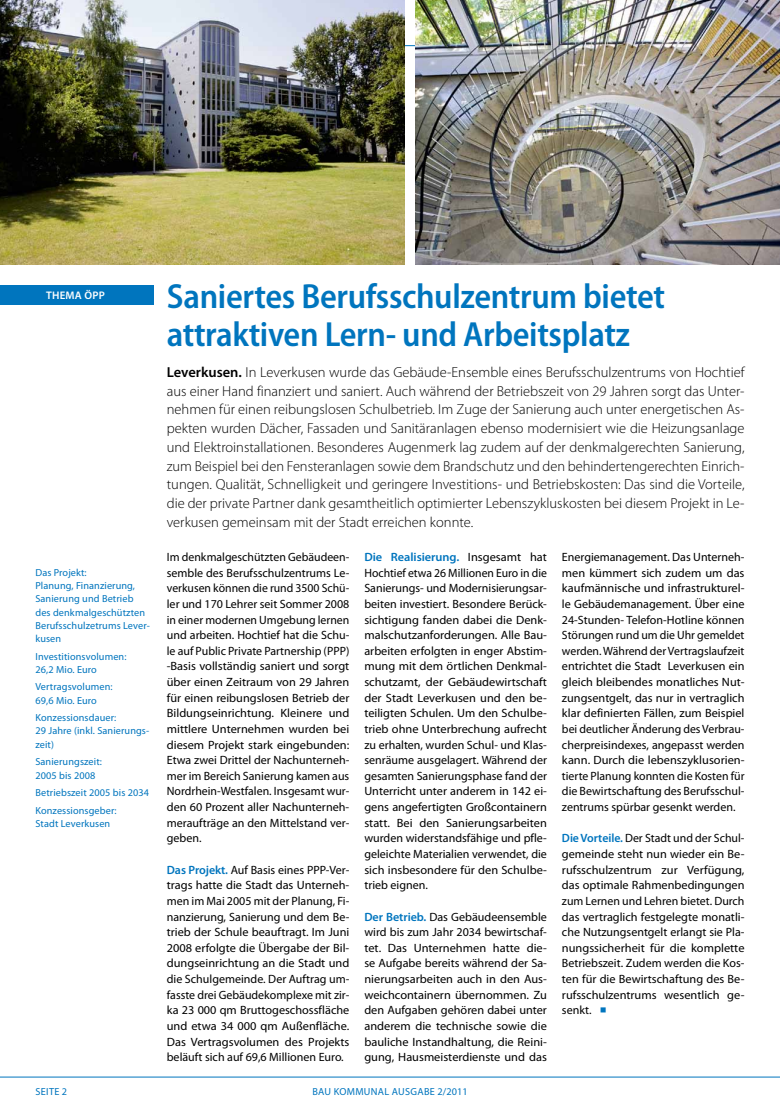
<style>
.page{position:relative;width:780px;height:1117px;background:#fff}
.page>*{position:absolute;margin:0;border:0;box-sizing:border-box;transform-origin:0 0}
.t1{font:600 semi-condensed 35px/37.5px "Myriad Pro";letter-spacing:-.01em;color:#0075be}
.t2{font:300 14.5px/18.8px "Myriad Pro";color:#000;text-align:justify}
.t3{font:12px/15.6px "Myriad Pro";color:#000;text-align:justify}
.t4{font:600 11px "Myriad Pro";letter-spacing:.02em;color:#fff}
.t5{font:10.25px/13.2px "Myriad Pro";letter-spacing:.01em;color:#0075be}
.t6{font:10.25px "Myriad Pro";letter-spacing:.03em;color:#0075be}
.s1{font-weight:600}
.s2{font-weight:600;color:#0075be}
</style>
<div class="page">
<hr style="left:0;top:45px;width:780px;height:1px;background:#0075be">
<hr style="left:0;top:1076px;width:780px;height:1px;background:#0075be">
<img style="left:0;top:0;width:404px;height:264px">
<img style="left:415px;top:0;width:365px;height:264px">
<div style="left:0;top:285px;width:153px;height:19px;background:#0075be"></div>
<p class="t4" style="left:46px;top:289px;width:60px">Thema ÖPP</p>
<p class="t5" style="left:35px;top:566px;width:116px">Das Projekt:<br>Planung, Finanzierung,<br>Sanierung und Betrieb des denkmalgeschützten<br>Berufsschulzetrums Lever&shy;kusen</p>
<p class="t5" style="left:35px;top:649px;width:93px">I nvestitionsvolumen:<br>26,2 Mio. Euro</p>
<p class="t5" style="left:35px;top:680px;width:79px">Vertragsvolumen:<br>69,6 Mio. Euro</p>
<p class="t5" style="left:35px;top:711px;width:115px">Konzessionsdauer:<br>29 Jahre (inkl. Sanierungs&shy;zeit)</p>
<p class="t5" style="left:35px;top:755px;width:68px">Sanierungszeit:<br>2005 bis 2008</p>
<p class="t5" style="left:35px;top:783px;width:115px;line-height:17.5px">Betriebszeit 2005 bis 2034<br>Konzessionsgeber:</p>
<p class="t5" style="left:35px;top:816px;width:76px">Stadt Leverkusen</p>
<h1 class="t1" style="left:167px;top:278px;width:500px">Saniertes Berufsschulzentrum bietet attraktiven Lern- und Arbeitsplatz</h1>
<p class="t2" style="left:167px;top:363px;width:579px"><span class="s1">Leverkusen.</span> In Leverkusen wurde das Gebäude-Ensemble eines Berufsschulzentrums von Hochtief aus einer Hand finanziert und saniert. Auch während der Betriebszeit von 29 Jahren sorgt das Unter&shy;nehmen für einen reibungslosen Schulbetrieb. Im Zuge der Sanierung auch unter energetischen As&shy;pekten wurden Dächer, Fassaden und Sanitäranlagen ebenso modernisiert wie die Heizungsanlage und Elektroinstallationen. Besonderes Augenmerk lag zudem auf der denkmalgerechten Sanierung, zum Beispiel bei den Fensteranlagen sowie dem Brandschutz und den behindertengerechten Einrich&shy;tungen. Qualität, Schnelligkeit und geringere Investitions- und Betriebskosten: Das sind die Vorteile, die der private Partner dank gesamtheitlich optimierter Lebenszykluskosten bei diesem Projekt in Le&shy;verkusen gemeinsam mit der Stadt erreichen konnte.</p>
<p class="t3" style="left:167px;top:549px;width:184px">I m denkmalgeschützten Gebäudeen&shy;semble des Berufsschulzentrums Le&shy;verkusen können die rund 3500 Schü&shy;ler und 170 Lehrer seit Sommer 2008 in einer modernen Umgebung lernen und arbeiten. Hochtief hat die Schu&shy;le auf Public Private Partnership (PPP) -Basis vollständig saniert und sorgt über einen Zeitraum von 29 Jahren für einen reibungslosen Betrieb der Bildungseinrichtung. Kleinere und mittlere Unternehmen wurden bei diesem Projekt stark eingebunden:<br>Etwa zwei Drittel der Nachunterneh&shy;mer im Bereich Sanierung kamen aus Nordrhein-Westfalen. I nsgesamt wur&shy;den 60 Prozent aller Nachunterneh&shy;meraufträge an den Mittelstand ver&shy;geben.</p>
<p class="t3" style="left:167px;top:861px;width:184px"><span class="s2">Das Projekt.</span> Auf Basis eines PPP-Ver&shy;trags hatte die Stadt das Unterneh&shy;men im Mai 2005 mit der Planung, Fi&shy;nanzierung, Sanierung und dem Be&shy;trieb der Schule beauftragt. I m Juni 2008 erfolgte die Übergabe der Bil&shy;dungseinrichtung an die Stadt und die Schulgemeinde. Der Auftrag um&shy;fasste drei Gebäudekomplexe mit zir&shy;ka 23 000 qm Bruttogeschossfläche und etwa 34 000 qm Außenfläche.<br>Das Vertragsvolumen des Projekts beläuft sich auf 69,6 Millionen Euro.</p>
<p class="t3" style="left:364px;top:549px;width:184px"><span class="s2">Die Realisierung.</span> I nsgesamt hat Hochtief etwa 26 Millionen Euro in die Sanierungs- und Modernisierungsar&shy;beiten investiert. Besondere Berück&shy;sichtigung fanden dabei die Denk&shy;malschutzanforderungen. Alle Bau&shy;arbeiten erfolgten in enger Abstim&shy;mung mit dem örtlichen Denkmal&shy;schutzamt, der Gebäudewirtschaft der Stadt Leverkusen und den be&shy;teiligten Schulen. Um den Schulbe&shy;trieb ohne Unterbrechung aufrecht zu erhalten, wurden Schul- und Klas&shy;senräume ausgelagert. Während der gesamten Sanierungsphase fand der Unterricht unter anderem in 142 ei&shy;gens angefertigten Großcontainern statt. Bei den Sanierungsarbeiten wurden widerstandsfähige und pfle&shy;geleichte Materialien verwendet, die sich insbesondere für den Schulbe&shy;trieb eignen.</p>
<p class="t3" style="left:364px;top:908px;width:184px"><span class="s2">Der Betrieb.</span> Das Gebäudeensemble wird bis zum Jahr 2034 bewirtschaf&shy;tet. Das Unternehmen hatte die&shy;se Aufgabe bereits während der Sa&shy;nierungsarbeiten auch in den Aus&shy;weichcontainern übernommen. Zu den Aufgaben gehören dabei unter anderem die technische sowie die bauliche I nstandhaltung, die Reini&shy;gung, Hausmeisterdienste und das</p>
<p class="t3" style="left:562px;top:549px;width:184px">Energiemanagement. Das Unterneh&shy;men kümmert sich zudem um das kaufmännische und infrastrukturel&shy;le Gebäudemanagement. Über eine 24-Stunden- Telefon-Hotline können Störungen rund um die Uhr gemeldet werden. Während der Vertragslaufzeit entrichtet die Stadt Leverkusen ein gleich bleibendes monatliches Nut&shy;zungsentgelt, das nur in vertraglich klar definierten Fällen, zum Beispiel bei deutlicher Änderung des Verbrau&shy;cherpreisindexes, angepasst werden kann. Durch die lebenszyklusorien&shy;tierte Planung konnten die Kosten für die Bewirtschaftung des Berufsschul&shy;zentrums spürbar gesenkt werden.</p>
<p class="t3" style="left:562px;top:830px;width:184px"><span class="s2">Die Vorteile.</span> Der Stadt und der Schul&shy;gemeinde steht nun wieder ein Be&shy;rufsschulzentrum zur Verfügung, das optimale Rahmenbedingungen zum Lernen und Lehren bietet. Durch das vertraglich festgelegte monatli&shy;che Nutzungsentgelt erlangt sie Pla&shy;nungssicherheit für die komplette Betriebszeit. Zudem werden die Kos&shy;ten für die Bewirtschaftung des Be&shy;rufsschulzentrums wesentlich ge&shy;senkt.</p>
<p class="t5" style="left:36px;top:1084px;width:33px">Seite 2</p>
<p class="t6" style="left:312px;top:1085px;width:157px">Bau Kommunal Ausgabe 2/2011</p>
</div>
